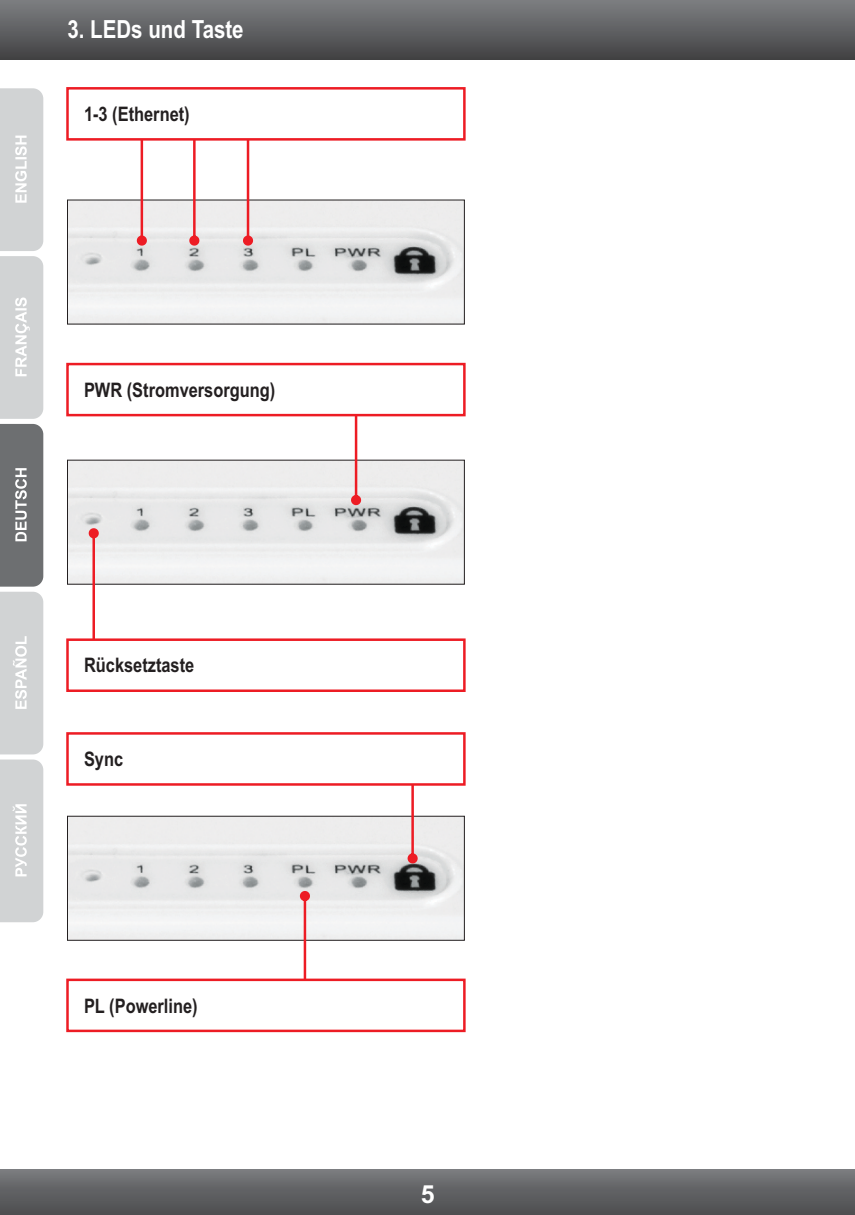
<style>
.page{position:relative;width:855px;height:1215px;background:#fff}
.page>*{position:absolute;margin:0;border:0;box-sizing:border-box;transform-origin:0 0}
.t1{font:700 25px "Arial Narrow";color:#fff}
.t2{font:700 25px "Arial";color:#fff}
.t3{font:700 20px "Arial Narrow";color:#231f20}
</style>
<div class="page">
<svg style="left:0;top:88px;width:43px;height:666px;background:#bebfc1"></svg>
<svg style="left:0;top:760px;width:43px;height:162px;background:#d3d5d6"></svg>
<div style="left:0;top:0;width:855px;height:59px;background:linear-gradient(to bottom,#7d7f82,#434244)"></div>
<div style="left:0;top:1170px;width:855px;height:45px;background:linear-gradient(to bottom,#77797c,#4b4c4e)"></div>
<img style="left:69px;top:505px;width:394px;height:23px">
<img style="left:69px;top:863px;width:394px;height:28px">
<img style="left:69px;top:246px;width:394px;height:76px">
<svg style="left:66px;top:87px;width:400px;height:159px"></svg>
<svg style="left:66px;top:362px;width:400px;height:143px"></svg>
<svg style="left:66px;top:528px;width:400px;height:164px"></svg>
<svg style="left:66px;top:732px;width:400px;height:131px"></svg>
<svg style="left:66px;top:891px;width:400px;height:142px"></svg>
<p class="t1" style="left:68px;top:20px;width:178px">3. LEDs und Taste</p>
<p class="t3" style="left:84px;top:107px;width:107px">1-3 (Ethernet)</p>
<p class="t3" style="left:84px;top:382px;width:193px">PWR (Stromversorgung)</p>
<p class="t3" style="left:84px;top:658px;width:112px">Rücksetztaste</p>
<p class="t3" style="left:84px;top:752px;width:41px">Sync</p>
<p class="t3" style="left:84px;top:998px;width:115px">PL (Powerline)</p>
<p class="t2" style="left:421px;top:1185px;width:15px">5</p>
</div>
